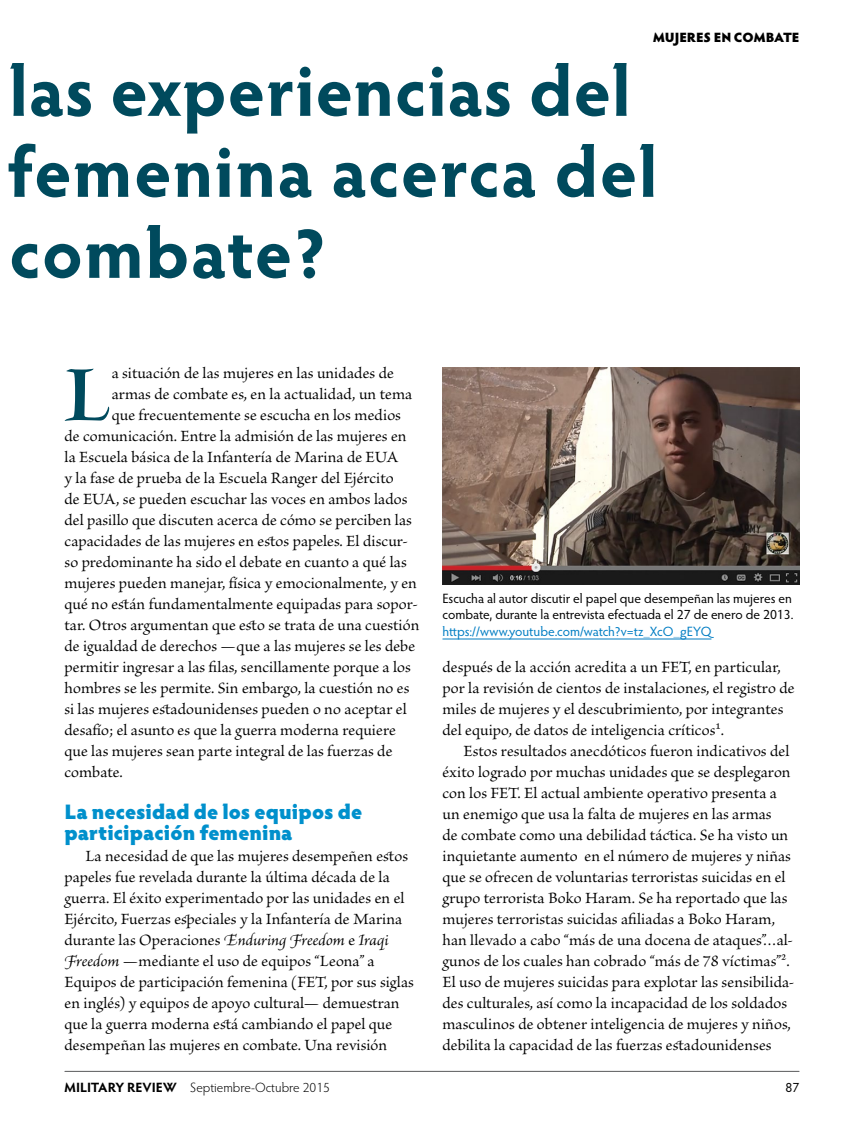
<style>
.page{position:relative;width:864px;height:1134px;background:#fff}
.page>*{position:absolute;margin:0;border:0;box-sizing:border-box;transform-origin:0 0}
.t1{font:87.3px "Brioso Pro Bold Disp";color:#004a5d}
.t2{font:700 72px/81px "Hypatia Sans Pro";letter-spacing:.015em;color:#004a5d}
.t3{font:900 21px/21px "Hypatia Sans Pro";color:#0090cc}
.t4{font:16.5px/21px "Brioso Pro";letter-spacing:.005em;color:#000}
.t5{font:13.5px/16.5px "Hypatia Sans Pro";letter-spacing:-.005em;color:#000}
.t6{font:13.5px "Hypatia Sans Pro";color:#007dc3}
.t7{font:300 13.5px "Hypatia Sans Pro";color:#000}
.t8{font:900 13.5px "Hypatia Sans Pro";letter-spacing:-.005em;color:#000}
.s1{font-style:italic}
.s2{font-weight:700}
</style>
<div class="page">
<hr style="left:65px;top:1071px;width:734px;height:1px;background:#58595b">
<img style="left:442px;top:368px;width:358px;height:217px">
<hr style="left:442px;top:639px;width:269px;height:1px;background:#007dc3">
<p class="t8" style="left:653px;top:27px;width:148px">MUJERES EN COMBATE</p>
<h2 class="t2" style="left:7px;top:47px;width:652px">las experiencias del femenina acerca del combate?</h2>
<h1 class="t1" style="left:64px;top:349px;width:47px">L</h1>
<p class="t4" style="left:112px;top:363px;width:284px">a situación de las mujeres en las unidades de</p>
<p class="t4" style="left:112px;top:384px;width:302px">armas de combate es, en la actualidad, un tema</p>
<p class="t4" style="left:112px;top:405px;width:291px">que frecuentemente se escucha en los medios</p>
<p class="t4" style="left:65px;top:426px;width:344px">de comunicación. Entre la admisión de las mujeres en</p>
<p class="t4" style="left:65px;top:447px;width:335px">la Escuela básica de la Infantería de Marina de EUA</p>
<p class="t4" style="left:65px;top:468px;width:331px">y la fase de prueba de la Escuela Ranger del Ejército</p>
<p class="t4" style="left:65px;top:489px;width:345px">de EUA, se pueden escuchar las voces en ambos lados</p>
<p class="t4" style="left:65px;top:510px;width:349px">del pasillo que discuten acerca de cómo se perciben las</p>
<p class="t4" style="left:65px;top:531px;width:345px">capacidades de las mujeres en estos papeles. El discur-</p>
<p class="t4" style="left:65px;top:552px;width:344px">so predominante ha sido el debate en cuanto a qué las</p>
<p class="t4" style="left:65px;top:573px;width:354px">mujeres pueden manejar, física y emocionalmente, y en</p>
<p class="t4" style="left:65px;top:594px;width:355px">qué no están fundamentalmente equipadas para sopor-</p>
<p class="t4" style="left:65px;top:615px;width:356px">tar. Otros argumentan que esto se trata de una cuestión</p>
<p class="t4" style="left:65px;top:636px;width:352px">de igualdad de derechos —que a las mujeres se les debe</p>
<p class="t4" style="left:65px;top:657px;width:348px">permitir ingresar a las filas, sencillamente porque a los</p>
<p class="t4" style="left:65px;top:678px;width:346px">hombres se les permite. Sin embargo, la cuestión no es</p>
<p class="t4" style="left:65px;top:699px;width:344px">si las mujeres estadounidenses pueden o no aceptar el</p>
<p class="t4" style="left:65px;top:720px;width:333px">desafío; el asunto es que la guerra moderna requiere</p>
<p class="t4" style="left:65px;top:741px;width:329px">que las mujeres sean parte integral de las fuerzas de</p>
<p class="t4" style="left:65px;top:762px;width:60px">combate.</p>
<p class="t3" style="left:64px;top:800px;width:299px">La necesidad de los equipos de participación femenina</p>
<p class="t4" style="left:64px;top:846px;width:351px;text-indent:21px">La necesidad de que las mujeres desempeñen estos papeles fue revelada durante la última década de la guerra. El éxito experimentado por las unidades en el Ejército, Fuerzas especiales y la Infantería de Marina durante las Operaciones <span class="s1">Enduring Freedom</span> e <span class="s1">Iraqi Freedom</span> —mediante el uso de equipos “Leona” a Equipos de participación femenina (FET, por sus siglas en inglés) y equipos de apoyo cultural— demuestran que la guerra moderna está cambiando el papel que desempeñan las mujeres en combate. Una revisión</p>
<p class="t5" style="left:442px;top:590px;width:353px">Escucha al autor discutir el papel que desempeñan las mujeres en combate, durante la entrevista efectuada el 27 de enero de 2013.</p>
<p class="t6" style="left:442px;top:622px;width:270px">https://www.youtube.com/watch?v=tz_XcO_gEYQ</p>
<p class="t4" style="left:442px;top:657px;width:353px">después de la acción acredita a un FET, en particular, por la revisión de cientos de instalaciones, el registro de miles de mujeres y el descubrimiento, por integrantes del equipo, de datos de inteligencia críticos1.</p>
<p class="t4" style="left:442px;top:741px;width:354px;text-indent:21px">Estos resultados anecdóticos fueron indicativos del éxito logrado por muchas unidades que se desplegaron con los FET. El actual ambiente operativo presenta a un enemigo que usa la falta de mujeres en las armas<br>de combate como una debilidad táctica. Se ha visto un inquietante aumento en el número de mujeres y niñas que se ofrecen de voluntarias terroristas suicidas en el grupo terrorista Boko Haram. Se ha reportado que las mujeres terroristas suicidas afiliadas a Boko Haram, han llevado a cabo “más de una docena de ataques”…al&shy;gunos de los cuales han cobrado “más de 78 víctimas”2.<br>El uso de mujeres suicidas para explotar las sensibilida&shy;des culturales, así como la incapacidad de los soldados masculinos de obtener inteligencia de mujeres y niños, debilita la capacidad de las fuerzas estadounidenses</p>
<p class="t7" style="left:64px;top:1079px;width:267px"><span class="s2">MILITARY REVIEW</span> Septiembre-Octubre 2015</p>
<p class="t5" style="left:786px;top:1079px;width:15px">87</p>
</div>
